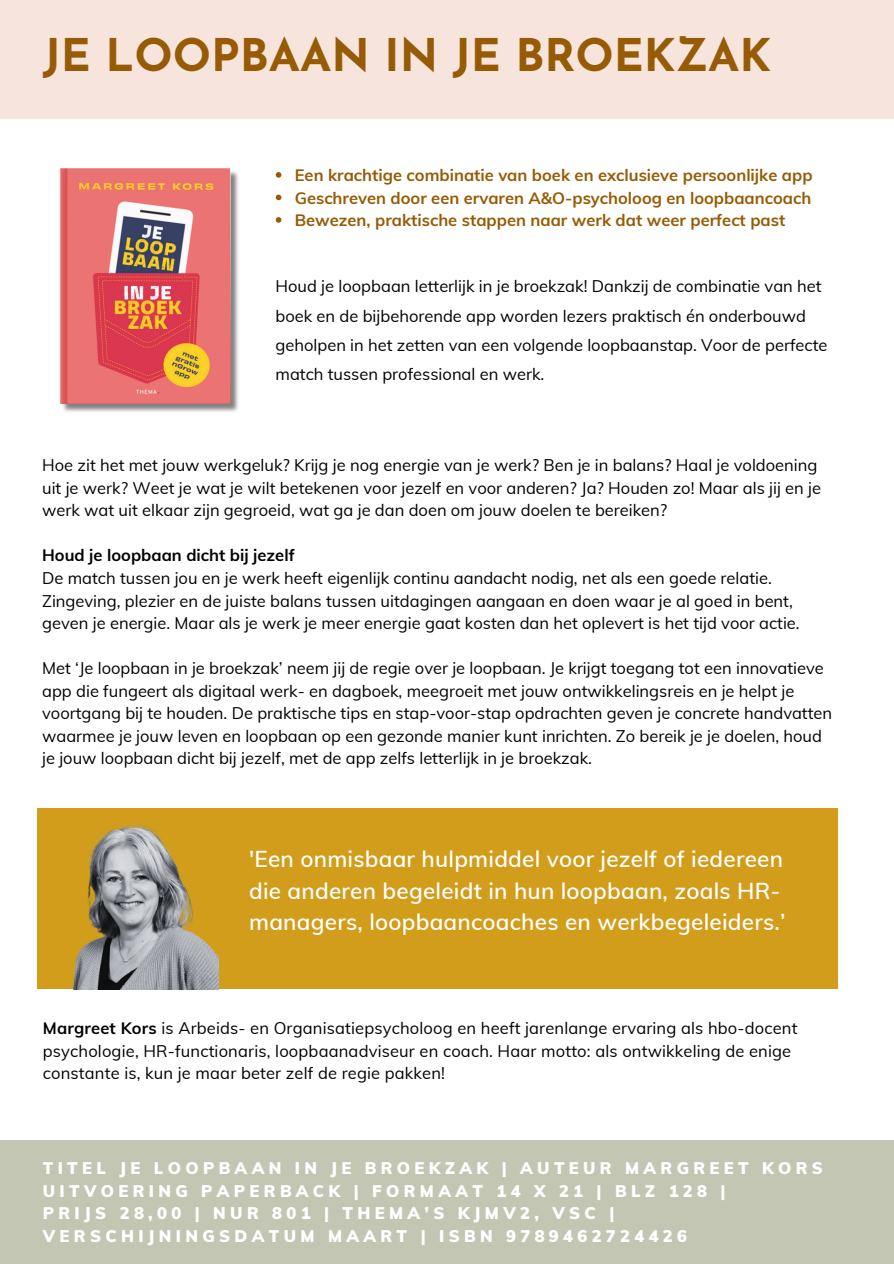
<style>
.page{position:relative;width:894px;height:1264px;background:#fff}
.page>*{position:absolute;margin:0;border:0;box-sizing:border-box;transform-origin:0 0}
.t1{font:700 45px "Josefin Sans";color:#965b04}
.t2{font:600 22.5px/31.5px "Muli";letter-spacing:.01em;color:#fff}
.t3{font:16.5px/22.5px "Muli";color:#000}
.t4{font:900 16.5px/22.5px "Muli";letter-spacing:.265em;color:#fff}
.t5{font:700 16.5px "Muli";color:#965b04}
.t6{font:700 16.5px "Muli";color:#000}
.s1{font-weight:700}
</style>
<div class="page">
<div style="left:0;top:0;width:893px;height:119px;background:#f7e5dd"></div>
<div style="left:0;top:1140px;width:893px;height:123px;background:#c4c6b4"></div>
<div style="left:37px;top:808px;width:800px;height:180px;background:#d19d1a"></div>
<img style="left:48px;top:824px;width:170px;height:165px">
<img style="left:60px;top:168px;width:178px;height:244px">
<svg style="left:276px;top:172px;width:5px;height:6px"></svg>
<svg style="left:276px;top:195px;width:5px;height:5px"></svg>
<svg style="left:276px;top:217px;width:5px;height:6px"></svg>
<p class="t1" style="left:43px;top:37px;width:729px">JE LOOPBAAN IN JE BROEKZAK</p>
<p class="t5" style="left:295px;top:164px;width:519px">Een krachtige combinatie van boek en exclusieve persoonlijke app</p>
<p class="t5" style="left:295px;top:187px;width:518px">Geschreven door een ervaren A&amp;O-psycholoog en loopbaancoach</p>
<p class="t5" style="left:295px;top:209px;width:492px">Bewezen, praktische stappen naar werk dat weer perfect past</p>
<h1 class="t3" style="left:275px;top:271px;width:553px;line-height:29.2px">Houd je loopbaan letterlijk in je broekzak! Dankzij de combinatie van het boek en de bijbehorende app worden lezers praktisch én onderbouwd geholpen in het zetten van een volgende loopbaanstap. Voor de perfecte match tussen professional en werk.</h1>
<p class="t3" style="left:42px;top:454px;width:780px">Hoe zit het met jouw werkgeluk? Krijg je nog energie van je werk? Ben je in balans? Haal je voldoening uit je werk? Weet je wat je wilt betekenen voor jezelf en voor anderen? Ja? Houden zo! Maar als jij en je werk wat uit elkaar zijn gegroeid, wat ga je dan doen om jouw doelen te bereiken?</p>
<p class="t6" style="left:42px;top:545px;width:254px">Houd je loopbaan dicht bij jezelf</p>
<p class="t3" style="left:42px;top:566px;width:758px">De match tussen jou en je werk heeft eigenlijk continu aandacht nodig, net als een goede relatie.<br>Zingeving, plezier en de juiste balans tussen uitdagingen aangaan en doen waar je al goed in bent, geven je energie. Maar als je werk je meer energie gaat kosten dan het oplevert is het tijd voor actie.</p>
<h2 class="t3" style="left:42px;top:656px;width:791px">Met ‘Je loopbaan in je broekzak’ neem jij de regie over je loopbaan. Je krijgt toegang tot een innovatieve app die fungeert als digitaal werk- en dagboek, meegroeit met jouw ontwikkelingsreis en je helpt je voortgang bij te houden. De praktische tips en stap-voor-stap opdrachten geven je concrete handvatten waarmee je jouw leven en loopbaan op een gezonde manier kunt inrichten. Zo bereik je je doelen, houd je jouw loopbaan dicht bij jezelf, met de app zelfs letterlijk in je broekzak.</h2>
<p class="t2" style="left:249px;top:842px;width:537px">'Een onmisbaar hulpmiddel voor jezelf of iedereen die anderen begeleidt in hun loopbaan, zoals HR&shy;managers, loopbaancoaches en werkbegeleiders.’</p>
<p class="t3" style="left:43px;top:1016px;width:756px"><span class="s1">Margreet Kors</span> is Arbeids- en Organisatiepsycholoog en heeft jarenlange ervaring als hbo-docent psychologie, HR-functionaris, loopbaanadviseur en coach. Haar motto: als ontwikkeling de enige constante is, kun je maar beter zelf de regie pakken!</p>
<p class="t4" style="left:43px;top:1156px;width:781px">TITEL JE LOOPBAAN IN JE BROEKZAK | AUTEUR MARGREET KORS UITVOERING PAPERBACK | FORMAAT 14 X 21 | BLZ 128 |<br>PRIJS 28,00 | NUR 801 | THEMA’S KJMV2, VSC | VERSCHIJNINGSDATUM MAART | ISBN 9789462724426</p>
</div>
